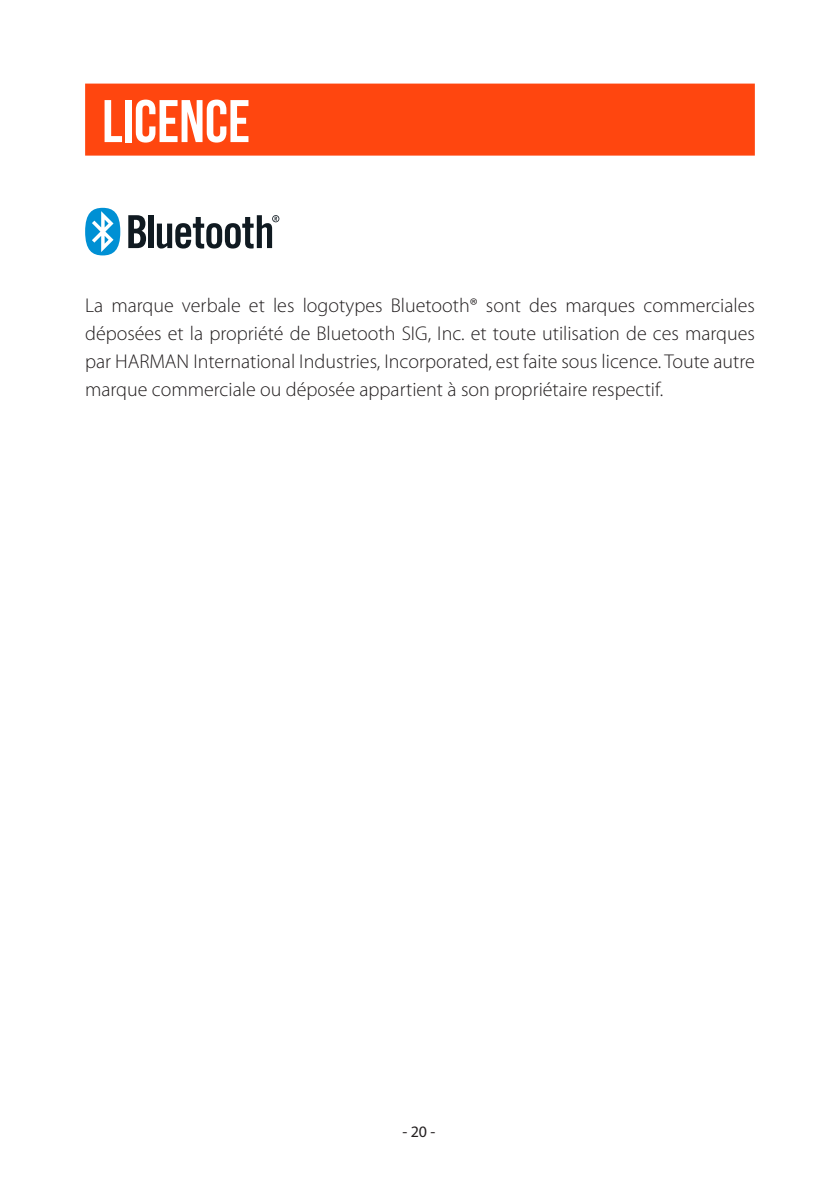
<style>
.page{position:relative;width:840px;height:1191px;background:#fff}
.page>*{position:absolute;margin:0;border:0;box-sizing:border-box;transform-origin:0 0}
.Title1{font:700 60px "Bebas Neue";color:#fff}
.Body{font:300 20px/28px "Myriad Pro";color:#231f20;text-align:justify}
.t1{font:16px "Myriad Pro";color:#231f20}
</style>
<div class="page">
<div style="left:85px;top:84px;width:669px;height:72px;background:#ff460f"></div>
<svg style="left:128px;top:215px;width:18px;height:33px"></svg>
<div style="left:148px;top:215px;width:5px;height:33px;background:#101a21"></div>
<svg style="left:85px;top:208px;width:35px;height:47px"></svg>
<svg style="left:157px;top:215px;width:122px;height:33px"></svg>
<p class="Title1" style="left:102px;top:88px;width:149px">LICENCE</p>
<p class="Body" style="left:85px;top:291px;width:671px">La marque verbale et les logotypes Bluetooth® sont des marques commerciales déposées et la propriété de Bluetooth SIG, Inc. et toute utilisation de ces marques par HARMAN International Industries, Incorporated, est faite sous licence. Toute autre marque commerciale ou déposée appartient à son propriétaire respectif.</p>
<p class="t1" style="left:402px;top:1122px;width:35px">- 20 -</p>
</div>
